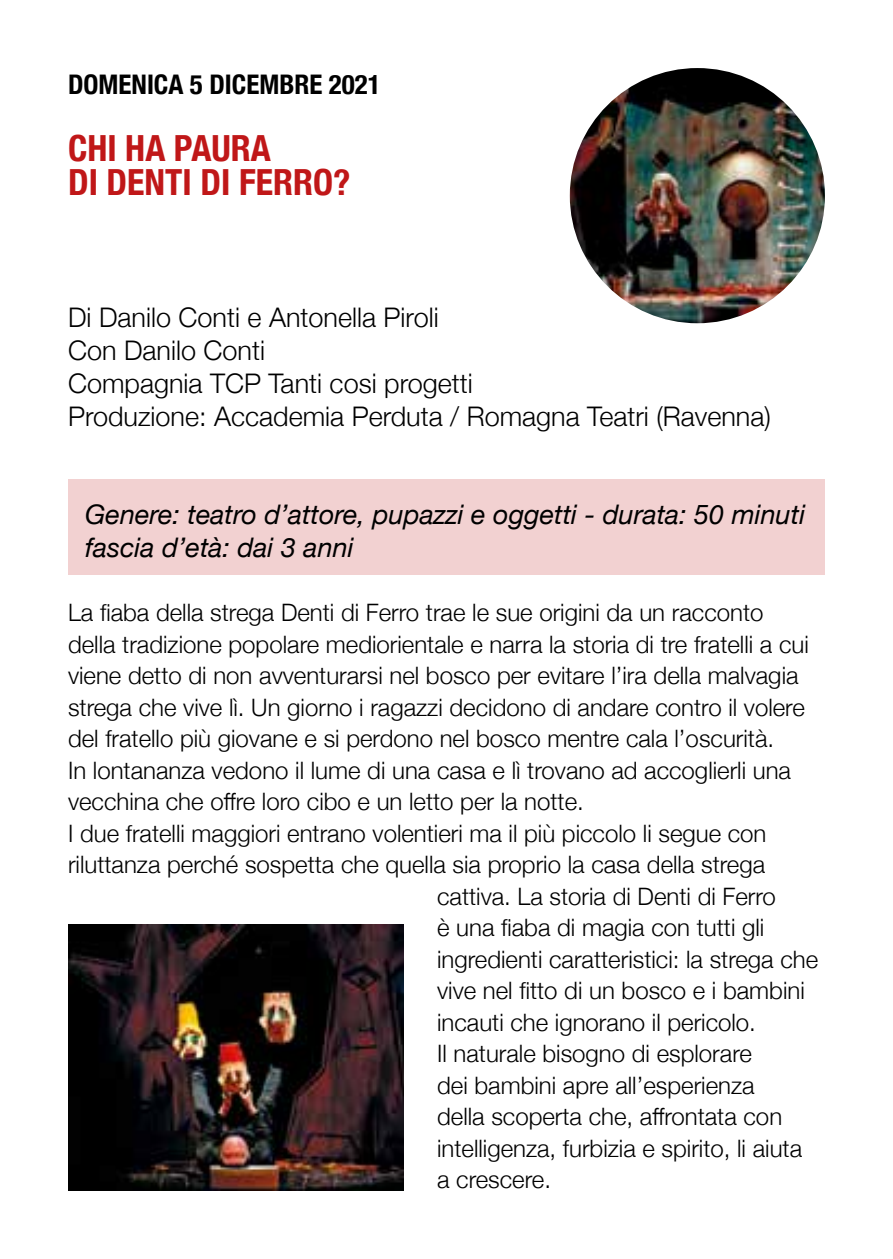
<style>
.page{position:relative;width:893px;height:1259px;background:#fff}
.page>*{position:absolute;margin:0;border:0;box-sizing:border-box;transform-origin:0 0}
.t1{font:700 condensed 36px/33.6px "Helvetica Neue";color:#c01718}
.t2{font:300 27px/33px "Helvetica Neue";color:#000}
.t3{font:italic 27px/33.6px "Helvetica Neue";color:#000}
.t4{font:700 condensed 27px "Helvetica Neue";color:#000}
.t5{font:300 24px "Helvetica Neue";color:#000}
</style>
<div class="page">
<div style="left:68px;top:479px;width:757px;height:95px;background:#f2d1d1"></div>
<img style="left:570px;top:68px;width:255px;height:255px;border-radius:128px">
<img style="left:68px;top:924px;width:335px;height:267px">
<p class="t4" style="left:68px;top:62px;width:314px">DOMENICA 5 DICEMBRE 2021</p>
<h1 class="t1" style="left:68px;top:129px;width:284px">CHI HA PAURA<br>DI DENTI DI FERRO?</h1>
<p class="t2" style="left:68px;top:299px;width:704px">Di Danilo Conti e Antonella Piroli<br>Con Danilo Conti<br>Compagnia TCP Tanti cosi progetti<br>Produzione: Accademia Perduta / Romagna Teatri (Ravenna)</p>
<p class="t3" style="left:85px;top:499px;width:722px">Genere: teatro d’attore, pupazzi e oggetti - durata: 50 minuti fascia d’età: dai 3 anni</p>
<p class="t5" style="left:68px;top:593px;width:697px">La fiaba della strega Denti di Ferro trae le sue origini da un racconto</p>
<p class="t5" style="left:68px;top:625px;width:742px">della tradizione popolare mediorientale e narra la storia di tre fratelli a cui</p>
<p class="t5" style="left:68px;top:656px;width:732px">viene detto di non avventurarsi nel bosco per evitare l’ira della malvagia</p>
<p class="t5" style="left:68px;top:688px;width:738px">strega che vive lì. Un giorno i ragazzi decidono di andare contro il volere</p>
<p class="t5" style="left:68px;top:719px;width:708px">del fratello più giovane e si perdono nel bosco mentre cala l’oscurità.</p>
<p class="t5" style="left:68px;top:751px;width:724px">In lontananza vedono il lume di una casa e lì trovano ad accoglierli una</p>
<p class="t5" style="left:68px;top:782px;width:517px">vecchina che offre loro cibo e un letto per la notte.</p>
<p class="t5" style="left:68px;top:814px;width:700px">I due fratelli maggiori entrano volentieri ma il più piccolo li segue con</p>
<p class="t5" style="left:68px;top:845px;width:699px">riluttanza perché sospetta che quella sia proprio la casa della strega</p>
<p class="t5" style="left:437px;top:877px;width:340px">cattiva. La storia di Denti di Ferro</p>
<p class="t5" style="left:437px;top:908px;width:329px">è una fiaba di magia con tutti gli</p>
<p class="t5" style="left:437px;top:940px;width:383px">ingredienti caratteristici: la strega che</p>
<p class="t5" style="left:437px;top:971px;width:369px">vive nel fitto di un bosco e i bambini</p>
<p class="t5" style="left:437px;top:1003px;width:320px">incauti che ignorano il pericolo.</p>
<p class="t5" style="left:437px;top:1034px;width:316px">Il naturale bisogno di esplorare</p>
<p class="t5" style="left:437px;top:1065px;width:319px">dei bambini apre all’esperienza</p>
<p class="t5" style="left:437px;top:1097px;width:347px">della scoperta che, affrontata con</p>
<p class="t5" style="left:437px;top:1128px;width:366px">intelligenza, furbizia e spirito, li aiuta</p>
<p class="t5" style="left:437px;top:1160px;width:115px">a crescere.</p>
</div>
